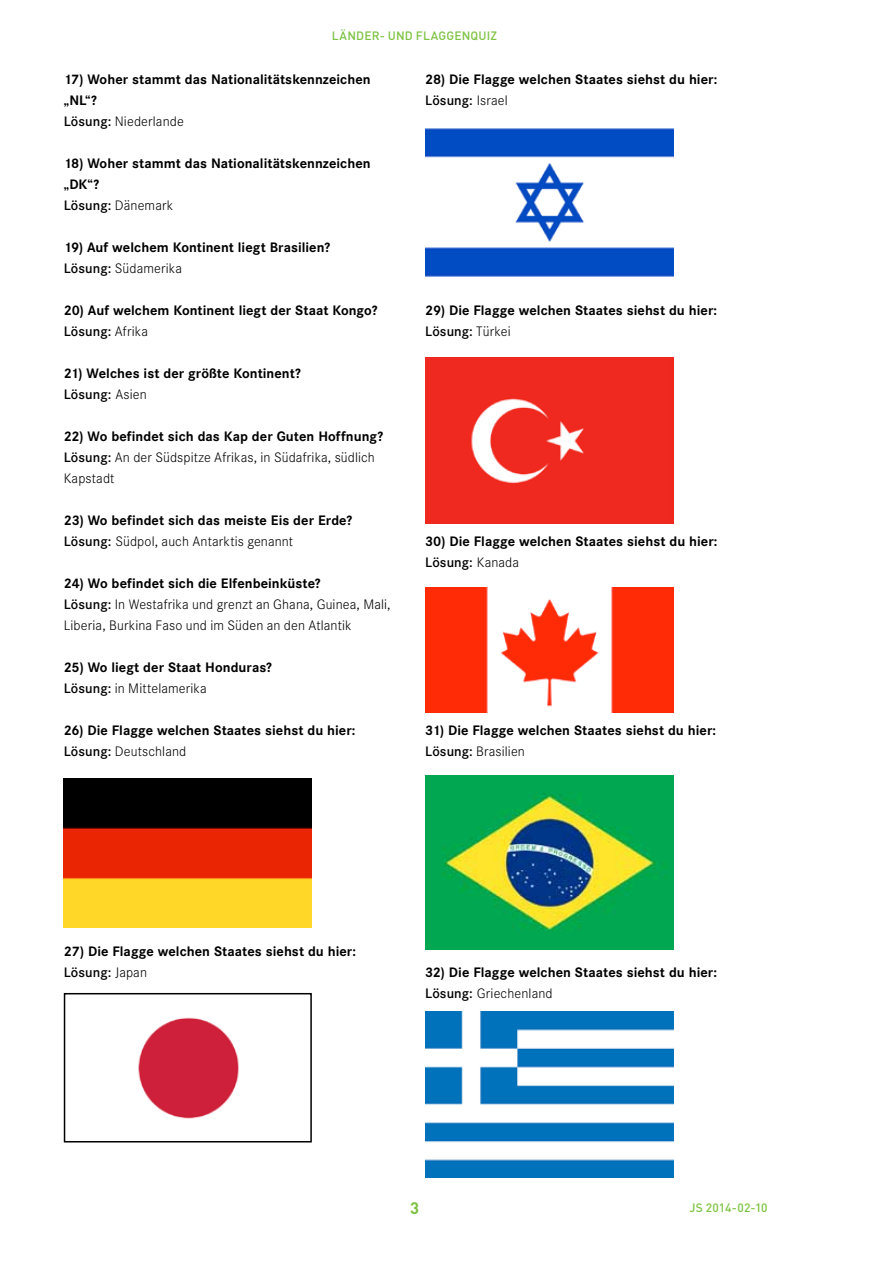
<style>
.page{position:relative;width:893px;height:1263px;background:#fff}
.page>*{position:absolute;margin:0;border:0;box-sizing:border-box;transform-origin:0 0}
.t1{font:700 16.5px "DIN";color:#7dc242}
.t2{font:700 13.5px/21px "Corporate SBQ";letter-spacing:.005em;color:#000}
.t3{font:300 13.5px/21px "Corporate SBQ";letter-spacing:.01em;color:#000}
.t4{font:500 12px "DIN";letter-spacing:.015em;color:#7dc242}
.s1{font-weight:500}
.s2{font-weight:300}
.s3{font-weight:700}
</style>
<div class="page">
<img style="left:64px;top:778px;width:248px;height:150px">
<img style="left:138px;top:1017px;width:101px;height:102px">
<div style="left:64px;top:993px;width:248px;height:149px;border:2px solid #000"></div>
<img style="left:425px;top:128px;width:248px;height:149px">
<img style="left:425px;top:357px;width:248px;height:166px">
<img style="left:425px;top:588px;width:248px;height:124px">
<img style="left:425px;top:775px;width:248px;height:175px">
<img style="left:425px;top:1012px;width:248px;height:166px">
<p class="t4" style="left:332px;top:28px;width:167px">LÄNDER- UND FLAGGENQUIZ</p>
<p class="t2" style="left:64px;top:69px;width:308px">17) Woher stammt das Nationalitätskennzeichen „NL“?<br><span class="s1">Lösung:</span> <span class="s2">Niederlande</span></p>
<p class="t2" style="left:64px;top:153px;width:308px">18) Woher stammt das Nationalitätskennzeichen „DK“?<br><span class="s1">Lösung:</span> <span class="s2">Dänemark</span></p>
<p class="t2" style="left:64px;top:237px;width:268px">19) Auf welchem Kontinent liegt Brasilien?<br><span class="s1">Lösung:</span> <span class="s2">Südamerika</span></p>
<p class="t2" style="left:64px;top:300px;width:315px">20) Auf welchem Kontinent liegt der Staat Kongo?<br><span class="s1">Lösung:</span> <span class="s2">Afrika</span></p>
<p class="t2" style="left:64px;top:363px;width:239px">21) Welches ist der größte Kontinent?<br><span class="s1">Lösung:</span> <span class="s2">Asien</span></p>
<p class="t3" style="left:64px;top:426px;width:321px"><span class="s3">22) Wo befindet sich das Kap der Guten Hoffnung?<br></span><span class="s1">Lösung:</span> An der Südspitze Afrikas, in Südafrika, südlich<br>Kapstadt</p>
<p class="t2" style="left:64px;top:510px;width:290px">23) Wo befindet sich das meiste Eis der Erde?<br><span class="s1">Lösung:</span> <span class="s2">Südpol, auch Antarktis genannt</span></p>
<p class="t3" style="left:64px;top:573px;width:328px"><span class="s3">24) Wo befindet sich die Elfenbeinküste?<br></span><span class="s1">Lösung:</span> In Westafrika und grenzt an Ghana, Guinea, Mali,<br>Liberia, Burkina Faso und im Süden an den Atlantik</p>
<p class="t2" style="left:64px;top:657px;width:210px">25) Wo liegt der Staat Honduras?<br><span class="s1">Lösung:</span> <span class="s2">in Mittelamerika</span></p>
<p class="t2" style="left:64px;top:720px;width:293px">26) Die Flagge welchen Staates siehst du hier:<br><span class="s1">Lösung:</span> <span class="s2">Deutschland</span></p>
<p class="t2" style="left:425px;top:69px;width:294px">28) Die Flagge welchen Staates siehst du hier:<br><span class="s1">Lösung:</span> <span class="s2">Israel</span></p>
<p class="t2" style="left:425px;top:300px;width:293px">29) Die Flagge welchen Staates siehst du hier:<br><span class="s1">Lösung:</span> <span class="s2">Türkei</span></p>
<p class="t2" style="left:425px;top:531px;width:294px">30) Die Flagge welchen Staates siehst du hier:<br><span class="s1">Lösung:</span> <span class="s2">Kanada</span></p>
<p class="t2" style="left:425px;top:720px;width:292px">31) Die Flagge welchen Staates siehst du hier:<br><span class="s1">Lösung:</span> <span class="s2">Brasilien</span></p>
<p class="t2" style="left:64px;top:941px;width:294px">27) Die Flagge welchen Staates siehst du hier:<br><span class="s1">Lösung:</span> <span class="s2">Japan</span></p>
<p class="t2" style="left:425px;top:962px;width:293px">32) Die Flagge welchen Staates siehst du hier:<br><span class="s1">Lösung:</span> <span class="s2">Griechenland</span></p>
<p class="t1" style="left:410px;top:1197px;width:10px">3</p>
<p class="t4" style="left:690px;top:1199px;width:80px">JS 2014-02-10</p>
</div>
